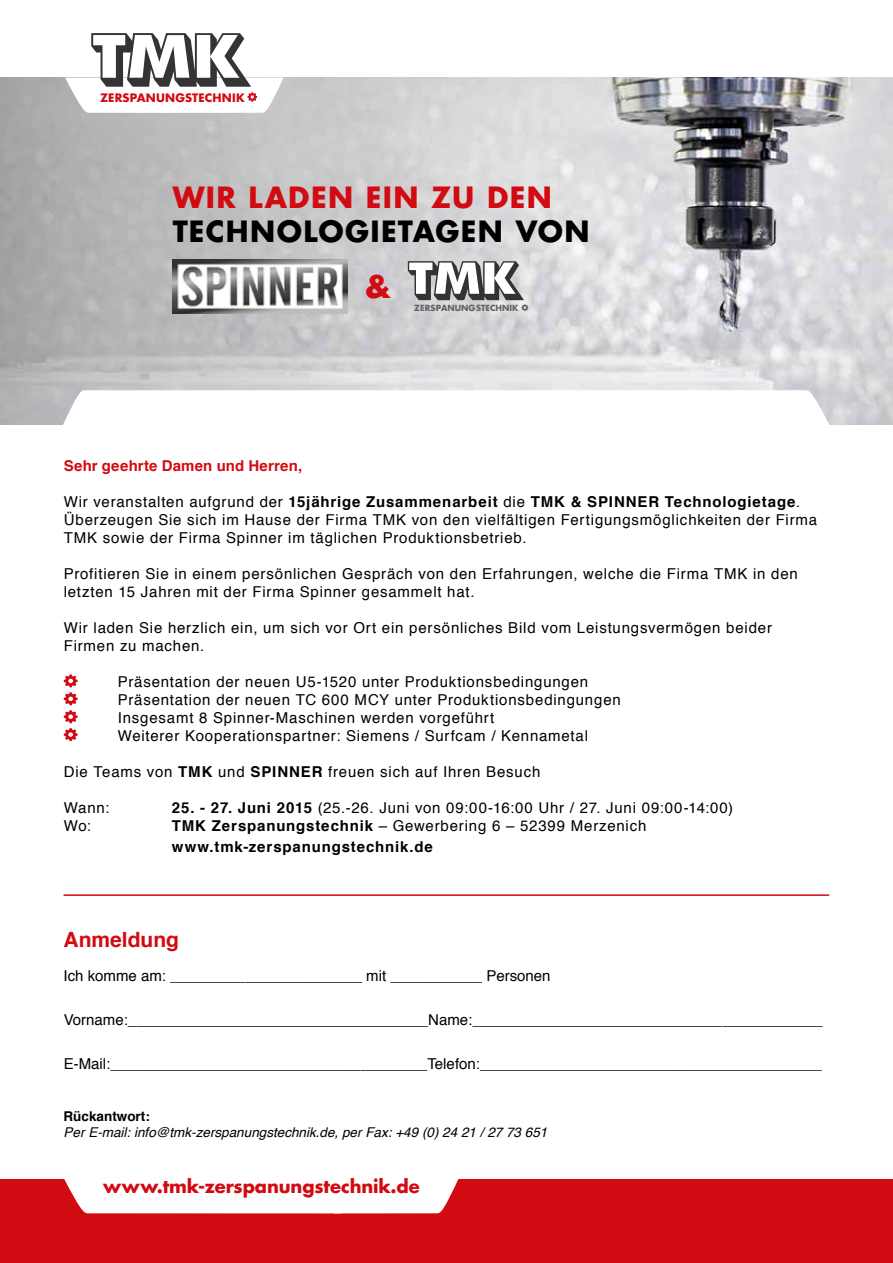
<style>
.page{position:relative;width:893px;height:1263px;background:#fff}
.page>*{position:absolute;margin:0;border:0;box-sizing:border-box;transform-origin:0 0}
.t1{font:700 30.45px "Futura";color:#d20a11}
.t2{font:700 28.5px "Futura";letter-spacing:.045em;color:#000}
.t3{font:700 28.5px "Futura";letter-spacing:.045em;color:#d20a11}
.t4{font:700 21px "Helvetica";color:#d20a11}
.t5{font:700 18px "Futura";letter-spacing:-.005em;color:#d20a11}
.t6{font:15px/18px "Helvetica";letter-spacing:.055em;color:#000}
.t7{font:15px "Helvetica";color:#000}
.t8{font:700 15px/21.1px "Helvetica";letter-spacing:.055em;color:#000}
.t9{font:700 15px "Helvetica";letter-spacing:.015em;color:#d20a11}
.t10{font:italic 13.5px "Helvetica";color:#000}
.t11{font:700 13.5px "Helvetica";color:#000}
.t12{font:700 11.4px "Futura";letter-spacing:.015em;color:#d20a11}
.t13{font:700 8.25px "Futura";color:#646363}
.s1{font-weight:700}
.s2{font-weight:400}
</style>
<div class="page">
<img style="left:0;top:78px;width:893px;height:347px">
<svg style="left:65px;top:33px;width:219px;height:80px"></svg>
<hr style="left:64px;top:894px;width:765px;height:2px;background:#d20a11">
<svg style="left:64px;top:674px;width:14px;height:67px"></svg>
<img style="left:173px;top:260px;width:175px;height:54px">
<svg style="left:408px;top:261px;width:120px;height:50px"></svg>
<div style="left:0;top:1179px;width:893px;height:84px;background:#d20a11"></div>
<div style="left:64px;top:1179px;width:395px;height:34px;background:#fff"></div>
<svg style="left:63px;top:390px;width:767px;height:35px"></svg>
<p class="t12" style="left:100px;top:89px;width:146px">ZERSPANUNGSTECHNIK</p>
<h2 class="t3" style="left:173px;top:178px;width:381px">WIR LADEN EIN ZU DEN</h2>
<h2 class="t2" style="left:173px;top:212px;width:418px">TECHNOLOGIETAGEN VON</h2>
<h1 class="t1" style="left:365px;top:266px;width:27px">&amp;</h1>
<p class="t13" style="left:414px;top:302px;width:106px">ZERSPANUNGSTECHNIK</p>
<p class="t9" style="left:64px;top:453px;width:240px">Sehr geehrte Damen und Herren,</p>
<p class="t6" style="left:64px;top:493px;width:755px">Wir veranstalten aufgrund der <span class="s1">15jährige Zusammenarbeit</span> die <span class="s1">TMK &amp; SPINNER Technologietage</span>.<br>Überzeugen Sie sich im Hause der Firma TMK von den vielfältigen Fertigungsmöglichkeiten der Firma<br>TMK sowie der Firma Spinner im täglichen Produktionsbetrieb.</p>
<p class="t6" style="left:64px;top:565px;width:736px">Profitieren Sie in einem persönlichen Gespräch von den Erfahrungen, welche die Firma TMK in den letzten 15 Jahren mit der Firma Spinner gesammelt hat.</p>
<p class="t6" style="left:64px;top:619px;width:710px">Wir laden Sie herzlich ein, um sich vor Ort ein persönliches Bild vom Leistungsvermögen beider<br>Firmen zu machen.</p>
<p class="t6" style="left:118px;top:673px;width:504px">Präsentation der neuen U5‐1520 unter Produktionsbedingungen Präsentation der neuen TC 600 MCY unter Produktionsbedingungen Insgesamt 8 Spinner‐Maschinen werden vorgeführt<br>Weiterer Kooperationspartner: Siemens / Surfcam / Kennametal</p>
<p class="t6" style="left:64px;top:763px;width:478px">Die Teams von <span class="s1">TMK</span> und <span class="s1">SPINNER</span> freuen sich auf Ihren Besuch</p>
<p class="t6" style="left:64px;top:799px;width:47px">Wann:</p>
<p class="t6" style="left:172px;top:799px;width:563px"><span class="s1">25. ‐ 27. Juni 2015</span> (25.-26. Juni von 09:00‐16:00 Uhr / 27. Juni 09:00-14:00)</p>
<p class="t6" style="left:64px;top:817px;width:29px">Wo:</p>
<p class="t8" style="left:172px;top:815px;width:476px">TMK Zerspanungstechnik <span class="s2">– Gewerbering 6 – 52399 Merzenich </span>www.tmk‐zerspanungstechnik.de</p>
<h3 class="t4" style="left:64px;top:923px;width:117px">Anmeldung</h3>
<p class="t7" style="left:64px;top:964px;width:488px">Ich komme am: _______________________ mit ___________ Personen</p>
<p class="t7" style="left:64px;top:1008px;width:760px">Vorname:____________________________________Name:__________________________________________</p>
<p class="t7" style="left:64px;top:1052px;width:760px">E‐Mail:______________________________________Telefon:_________________________________________</p>
<p class="t11" style="left:64px;top:1105px;width:88px">Rückantwort:</p>
<p class="t10" style="left:64px;top:1122px;width:485px">Per E‐mail: info@tmk-zerspanungstechnik.de, per Fax: +49 (0) 24 21 / 27 73 651</p>
<p class="t5" style="left:103px;top:1174px;width:318px">www.tmk-zerspanungstechnik.de</p>
</div>
